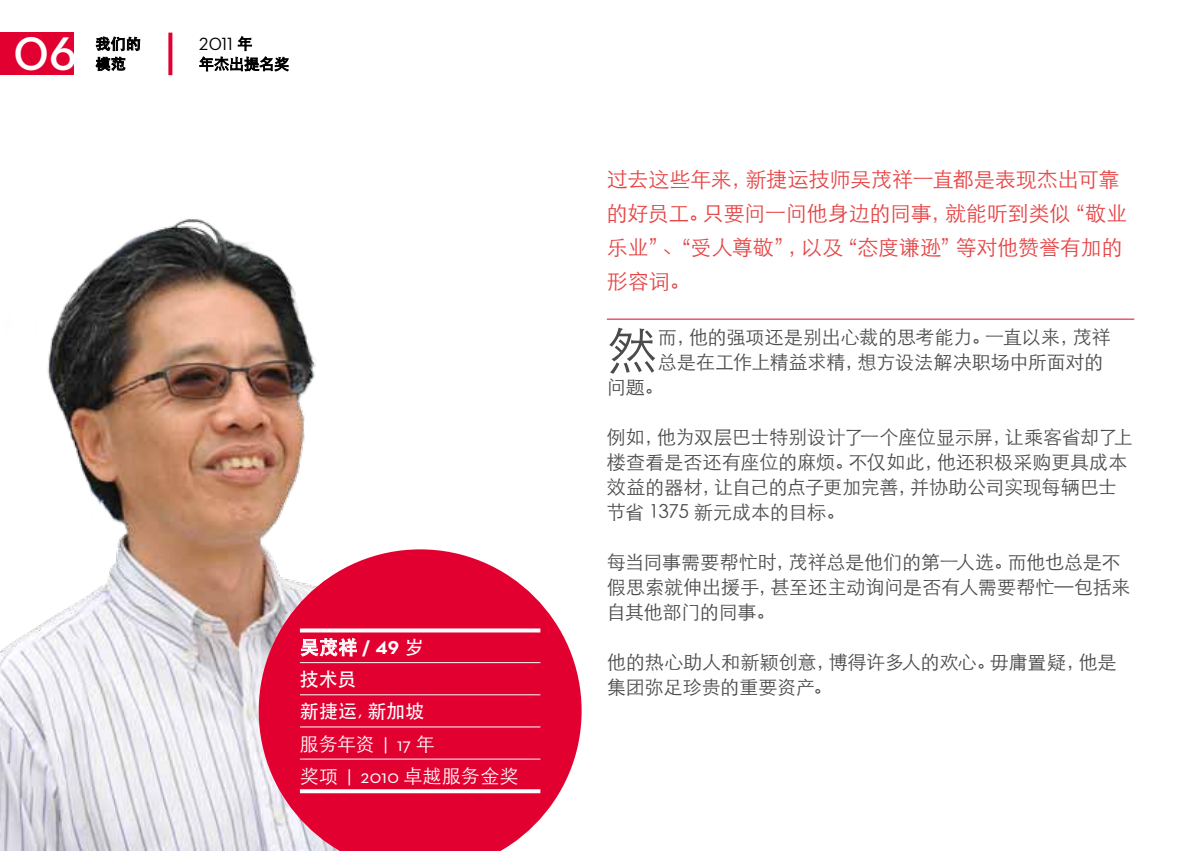
<style>
.page{position:relative;width:1191px;height:851px;background:#fff}
.page>*{position:absolute;margin:0;border:0;box-sizing:border-box;transform-origin:0 0}
.t1{font:51.2px "ST Xihei";color:#4b4b4d}
.t2{font:600 48px "Neutraface Text";color:#fff}
.t3{font:21px/34px "ST Xihei";letter-spacing:-.01em;color:#e64445}
.t4{font:19px/25px "ST Xihei";letter-spacing:-.005em;color:#4b4b4d}
.t5{font:19px/32.2px "ST Xihei";letter-spacing:-.005em;color:#fff}
.t6{font:19px/32.2px "ST Heiti";letter-spacing:.005em;color:#fff}
.t7{font:18px "Neutraface Text";color:#000}
.t8{font:15px "ST Xihei";letter-spacing:.01em;color:#000}
.t9{font:15px "ST Heiti";color:#000}
.s1{font-family:"ST Xihei";font-size:15px}
.s2{font-family:"Neutraface Text";font-weight:700}
.s3{font-family:"Neutraface Text"}
</style>
<div class="page">
<img style="left:0;top:219px;width:316px;height:631px">
<hr style="left:607px;top:318px;width:527px;height:1px;background:#e20030">
<svg style="left:259px;top:549px;width:322px;height:301px;background:#e42c53"></svg>
<hr style="left:300px;top:662px;width:240px;height:1px;background:#fff">
<hr style="left:300px;top:694px;width:240px;height:1px;background:#fff">
<hr style="left:300px;top:726px;width:240px;height:1px;background:#fff">
<hr style="left:300px;top:758px;width:240px;height:1px;background:#fff">
<svg style="left:300px;top:628px;width:240px;height:4px"></svg>
<svg style="left:300px;top:789px;width:240px;height:4px"></svg>
<svg style="left:301px;top:637px;width:56px;height:19px"></svg>
<div style="left:0;top:33px;width:74px;height:42px;background:#e20030"></div>
<svg style="left:95px;top:36px;width:46px;height:36px"></svg>
<svg style="left:168px;top:33px;width:4px;height:42px"></svg>
<svg style="left:199px;top:36px;width:90px;height:36px"></svg>
<h2 class="t2" style="left:14px;top:24px;width:65px">06</h2>
<p class="t9" style="left:96px;top:36px;width:47px">我们的</p>
<p class="t9" style="left:96px;top:56px;width:32px">模范</p>
<p class="t7" style="left:199px;top:33px;width:55px">2011 <span class="s1">年</span></p>
<p class="t8" style="left:199px;top:57px;width:92px">年杰出提名奖</p>
<p class="t6" style="left:300px;top:631px;width:126px">吴茂祥 <span class="s2">/ 49</span> 岁技术员<br>新捷运, 新加坡</p>
<p class="t5" style="left:300px;top:727px;width:220px">服务年资 <span class="s3">| 17</span> 年<br>奖项 <span class="s3">| 2010</span> 卓越服务金奖</p>
<p class="t3" style="left:607px;top:162px;width:522px">过去这些年来，新捷运技师吴茂祥一直都是表现杰出可靠的好员工。只要问一问他身边的同事，就能听到类似“敬业乐业”、“受人尊敬”，以及“态度谦逊”等对他赞誉有加的形容词。</p>
<h1 class="t1" style="left:607px;top:325px;width:53px">然</h1>
<p class="t4" style="left:658px;top:324px;width:454px">而，他的强项还是别出心裁的思考能力。一直以来，茂祥</p>
<p class="t4" style="left:658px;top:349px;width:447px">总是在工作上精益求精，想方设法解决职场中所面对的</p>
<p class="t4" style="left:607px;top:374px;width:58px">问题。</p>
<p class="t4" style="left:607px;top:424px;width:527px">例如，他为双层巴士特别设计了一个座位显示屏，让乘客省却了上楼查看是否还有座位的麻烦。不仅如此，他还积极采购更具成本效益的器材，让自己的点子更加完善，并协助公司实现每辆巴士节省 1375 新元成本的目标。</p>
<p class="t4" style="left:607px;top:549px;width:525px">每当同事需要帮忙时，茂祥总是他们的第一人选。而他也总是不假思索就伸出援手，甚至还主动询问是否有人需要帮忙—包括来自其他部门的同事。</p>
<p class="t4" style="left:607px;top:649px;width:511px">他的热心助人和新颖创意，博得许多人的欢心。毋庸置疑，他是集团弥足珍贵的重要资产。</p>
</div>
